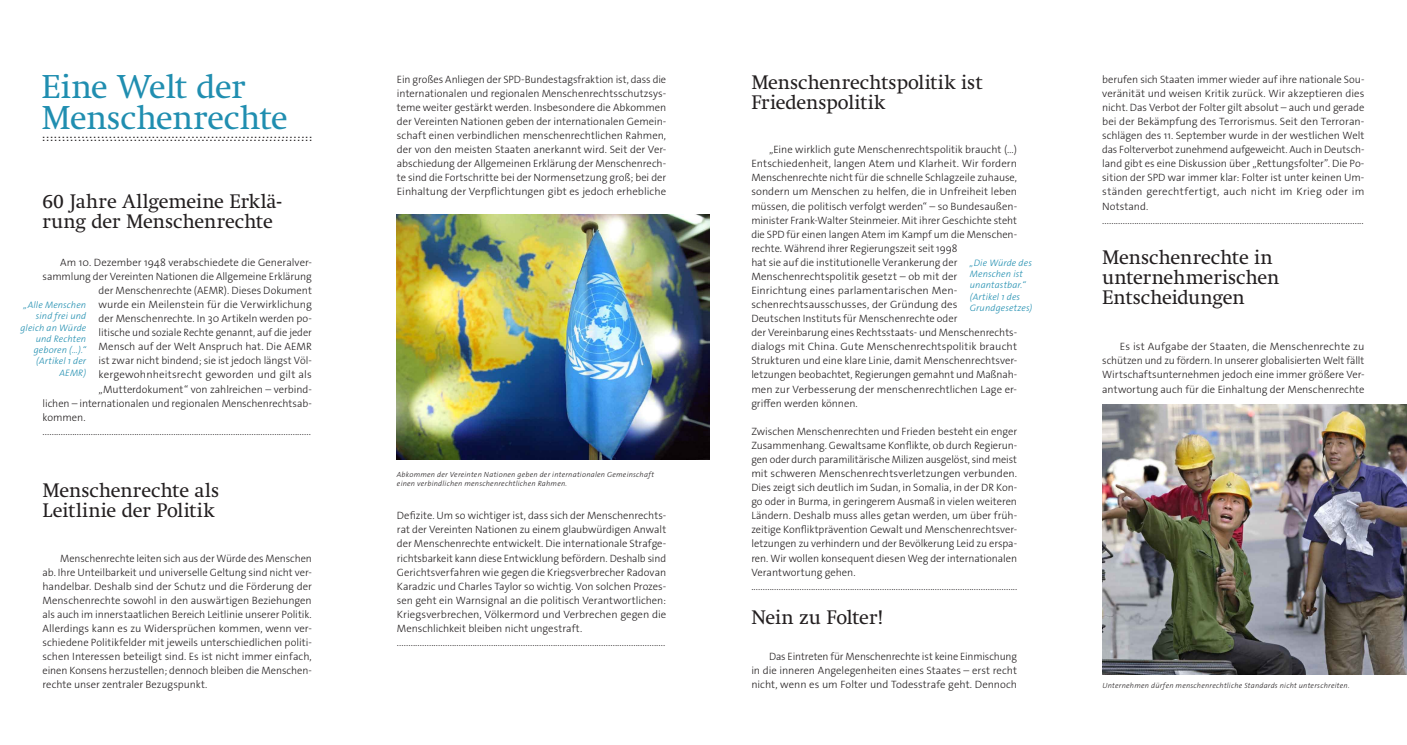
<style>
.page{position:relative;width:1407px;height:745px;background:#fff}
.page>*{position:absolute;margin:0;border:0;box-sizing:border-box;transform-origin:0 0}
.t1{font:33.75px/31.9px "Swift LT Std";letter-spacing:-.01em;color:#208eb0}
.t2{font:20px/20px "Swift LT Std";letter-spacing:-.005em;color:#231f20}
.t3{font:300 10.62px/14px "The Sans Os F";color:#231f20;text-align:justify}
.t4{font:italic 300 9.38px/11.2px "The Sans Os F";letter-spacing:.01em;color:#208eb0}
.t5{font:700 8.75px "Arial";color:#231f20}
.t6{font:italic 300 7.5px/9.4px "The Sans Os F";letter-spacing:.03em;color:#231f20}
</style>
<div class="page">
<img style="left:1102px;top:404px;width:305px;height:270px">
<img style="left:397px;top:214px;width:312px;height:245px">
<h1 class="t1" style="left:42px;top:71px;width:247px">Eine Welt der<br>Menschenrechte</h1>
<p class="t5" style="left:43px;top:129px;width:271px">.....................................................................</p>
<p class="t5" style="left:43px;top:132px;width:271px">....................................................................</p>
<h2 class="t2" style="left:43px;top:191px;width:241px">60 Jahre Allgemeine Erklä&shy;rung der Menschenrechte</h2>
<p class="t3" style="left:60px;top:255px;width:253px">Am 10. Dezember 1948 verabschiedete die Generalver-</p>
<p class="t3" style="left:43px;top:269px;width:271px">sammlung der Vereinten Nationen die Allgemeine Erklärung</p>
<p class="t3" style="left:99px;top:283px;width:215px">der Menschenrechte (AEMR). Dieses Dokument</p>
<p class="t3" style="left:99px;top:297px;width:215px">wurde ein Meilenstein für die Verwirklichung</p>
<p class="t3" style="left:99px;top:311px;width:215px">der Menschenrechte. In 30 Artikeln werden po-</p>
<p class="t3" style="left:99px;top:325px;width:215px">litische und soziale Rechte genannt, auf die jeder</p>
<p class="t3" style="left:99px;top:339px;width:215px">Mensch auf der Welt Anspruch hat. Die AEMR</p>
<p class="t3" style="left:99px;top:353px;width:215px">ist zwar nicht bindend; sie ist jedoch längst Völ-</p>
<p class="t3" style="left:99px;top:368px;width:215px">kergewohnheitsrecht geworden und gilt als</p>
<p class="t3" style="left:99px;top:382px;width:215px">„Mutterdokument“ von zahlreichen – verbind-</p>
<p class="t3" style="left:43px;top:396px;width:271px">lichen – internationalen und regionalen Menschenrechtsab-</p>
<p class="t3" style="left:43px;top:410px;width:45px">kommen.</p>
<p class="t3" style="left:43px;top:424px;width:270px">.....................................................................................................................</p>
<p class="t4" style="left:20px;top:299px;width:67px;text-align:right">„Alle Menschen sind frei und gleich an Würde und Rechten geboren (…).“ (Artikel 1 der<br>AEMR)</p>
<h2 class="t2" style="left:43px;top:480px;width:178px">Menschenrechte als<br>Leitlinie der Politik</h2>
<p class="t3" style="left:43px;top:550px;width:271px;text-indent:18px">Menschenrechte leiten sich aus der Würde des Menschen ab. Ihre Unteilbarkeit und universelle Geltung sind nicht ver&shy;handelbar. Deshalb sind der Schutz und die Förderung der Menschenrechte sowohl in den auswärtigen Beziehungen als auch im innerstaatlichen Bereich Leitlinie unserer Politik.<br>Allerdings kann es zu Widersprüchen kommen, wenn ver&shy;schiedene Politikfelder mit jeweils unterschiedlichen politi&shy;schen Interessen beteiligt sind. Es ist nicht immer einfach, einen Konsens herzustellen; dennoch bleiben die Menschen&shy;rechte unser zentraler Bezugspunkt.</p>
<p class="t3" style="left:397px;top:72px;width:271px">Ein großes Anliegen der SPD-Bundestagsfraktion ist, dass die internationalen und regionalen Menschenrechtsschutzsys&shy;teme weiter gestärkt werden. Insbesondere die Abkommen der Vereinten Nationen geben der internationalen Gemein&shy;schaft einen verbindlichen menschenrechtlichen Rahmen, der von den meisten Staaten anerkannt wird. Seit der Ver&shy;abschiedung der Allgemeinen Erklärung der Menschenrech&shy;te sind die Fortschritte bei der Normensetzung groß; bei der Einhaltung der Verpflichtungen gibt es jedoch erhebliche</p>
<p class="t6" style="left:397px;top:469px;width:259px">Abkommen der Vereinten Nationen geben der internationalen Gemeinschaft einen verbindlichen menschenrechtlichen Rahmen.</p>
<p class="t3" style="left:397px;top:508px;width:271px;text-align:left">Defizite. Um so wichtiger ist, dass sich der Menschenrechts&shy;rat der Vereinten Nationen zu einem glaubwürdigen Anwalt der Menschenrechte entwickelt. Die internationale Strafge&shy;richtsbarkeit kann diese Entwicklung befördern. Deshalb sind Gerichtsverfahren wie gegen die Kriegsverbrecher Radovan Karadzic und Charles Taylor so wichtig. Von solchen Prozes&shy;sen geht ein Warnsignal an die politisch Verantwortlichen:<br>Kriegsverbrechen, Völkermord und Verbrechen gegen die Menschlichkeit bleiben nicht ungestraft. .....................................................................................................................</p>
<h2 class="t2" style="left:751px;top:72px;width:233px">Menschenrechtspolitik ist<br>Friedenspolitik</h2>
<p class="t3" style="left:751px;top:143px;width:267px;text-align:left;text-indent:18px">„Eine wirklich gute Menschenrechtspolitik braucht (…)<br>Entschiedenheit, langen Atem und Klarheit. Wir fordern Menschenrechte nicht für die schnelle Schlagzeile zuhause, sondern um Menschen zu helfen, die in Unfreiheit leben müssen, die politisch verfolgt werden“ – so Bundesaußen&shy;minister Frank-Walter Steinmeier. Mit ihrer Geschichte steht die SPD für einen langen Atem im Kampf um die Menschen&shy;rechte. Während ihrer Regierungszeit seit 1998<br>hat sie auf die institutionelle Verankerung der Menschenrechtspolitik gesetzt – ob mit der<br>Einrichtung eines parlamentarischen Men&shy;schenrechtsausschusses, der Gründung des<br>Deutschen Instituts für Menschenrechte oder<br>der Vereinbarung eines Rechtsstaats- und Menschenrechts&shy;dialogs mit China. Gute Menschenrechtspolitik braucht Strukturen und eine klare Linie, damit Menschenrechtsver&shy;letzungen beobachtet, Regierungen gemahnt und Maßnah&shy;men zur Verbesserung der menschenrechtlichen Lage er&shy;griffen werden können.</p>
<p class="t3" style="left:751px;top:424px;width:268px;text-align:left">Zwischen Menschenrechten und Frieden besteht ein enger Zusammenhang. Gewaltsame Konflikte, ob durch Regierun&shy;gen oder durch paramilitärische Milizen ausgelöst, sind meist mit schweren Menschenrechtsverletzungen verbunden.<br>Dies zeigt sich deutlich im Sudan, in Somalia, in der DR Kon&shy;go oder in Burma, in geringerem Ausmaß in vielen weiteren Ländern. Deshalb muss alles getan werden, um über früh&shy;zeitige Konfliktprävention Gewalt und Menschenrechtsver&shy;letzungen zu verhindern und der Bevölkerung Leid zu erspa&shy;ren. Wir wollen konsequent diesen Weg der internationalen Verantwortung gehen. ....................................................................................................................</p>
<h2 class="t2" style="left:751px;top:607px;width:134px">Nein zu Folter!</h2>
<p class="t3" style="left:751px;top:649px;width:267px;text-indent:18px">Das Eintreten für Menschenrechte ist keine Einmischung in die inneren Angelegenheiten eines Staates – erst recht nicht, wenn es um Folter und Todesstrafe geht. Dennoch</p>
<p class="t4" style="left:970px;top:257px;width:64px">„Die Würde des<br>Menschen ist unantastbar.“ (Artikel 1 des<br>Grundgesetzes)</p>
<p class="t3" style="left:1102px;top:72px;width:264px;text-align:left">berufen sich Staaten immer wieder auf ihre nationale Sou&shy;veränität und weisen Kritik zurück. Wir akzeptieren dies nicht. Das Verbot der Folter gilt absolut – auch und gerade bei der Bekämpfung des Terrorismus. Seit den Terroran&shy;schlägen des 11. September wurde in der westlichen Welt das Folterverbot zunehmend aufgeweicht. Auch in Deutsch&shy;land gibt es eine Diskussion über „Rettungsfolter”. Die Po&shy;sition der SPD war immer klar: Folter ist unter keinen Um&shy;ständen gerechtfertigt, auch nicht im Krieg oder im Notstand. ..................................................................................................................</p>
<h2 class="t2" style="left:1102px;top:247px;width:179px">Menschenrechte in unternehmerischen<br>Entscheidungen</h2>
<p class="t3" style="left:1102px;top:339px;width:264px;text-indent:18px">Es ist Aufgabe der Staaten, die Menschenrechte zu schützen und zu fördern. In unserer globalisierten Welt fällt Wirtschaftsunternehmen jedoch eine immer größere Ver&shy;antwortung auch für die Einhaltung der Menschenrechte</p>
<p class="t6" style="left:1102px;top:680px;width:249px">Unternehmen dürfen menschenrechtliche Standards nicht unterschreiten.</p>
</div>
